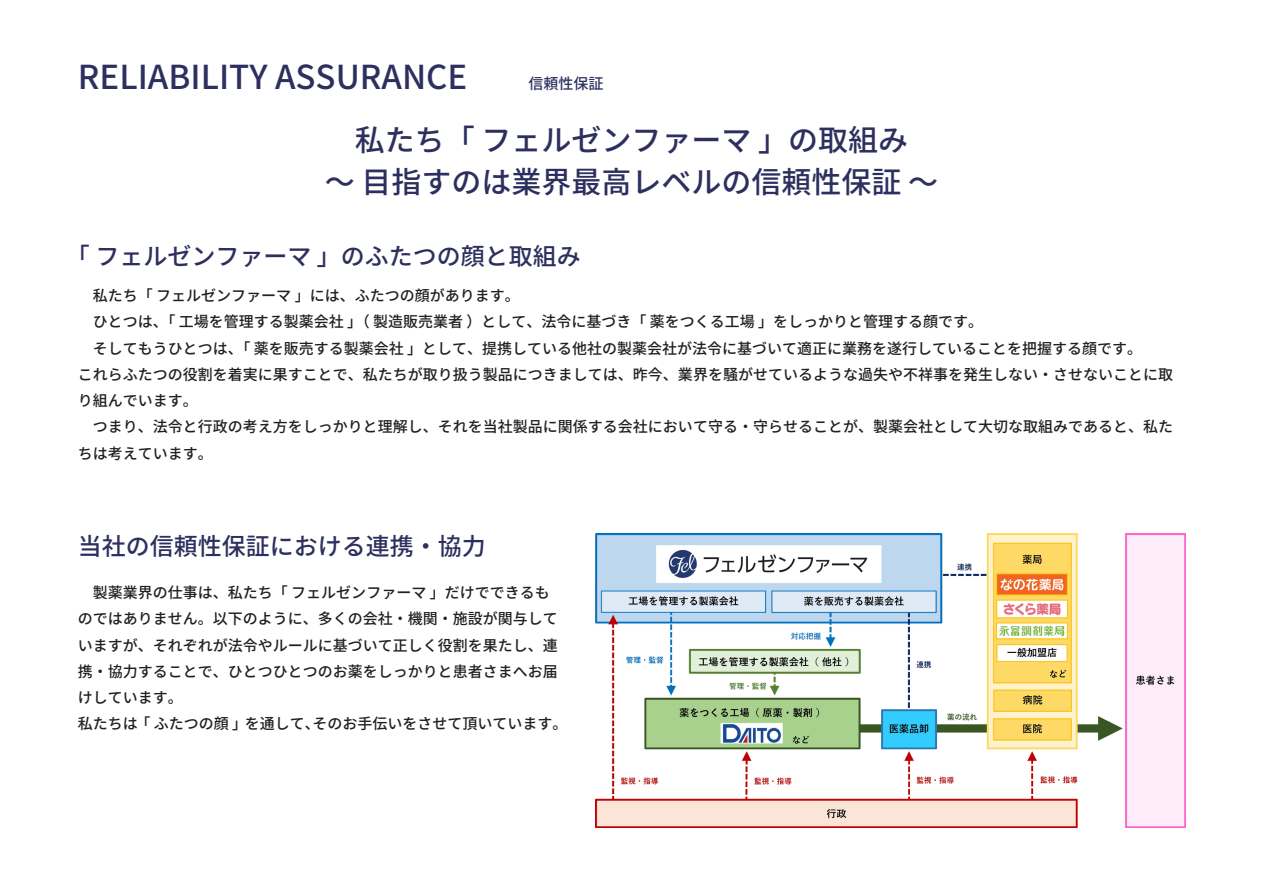
<style>
.page{position:relative;width:1263px;height:893px;background:#fff}
.page>*{position:absolute;margin:0;border:0;box-sizing:border-box;transform-origin:0 0}
.t1{font:500 33px "Noto Sans CJ Kjp";color:#2d305e}
.t2{font:500 30px/42px "Noto Sans CJ Kjp";color:#2d305e;text-align:center}
.t3{font:500 24px "Noto Sans CJ Kjp";color:#2d305e}
.t4{font:500 15px/26.2px "Noto Sans CJ Kjp";color:#231f20}
.t5{font:500 15px "Noto Sans CJ Kjp";color:#2d305e}
</style>
<div class="page">
<img style="left:596px;top:533px;width:589px;height:294px">
<h1 class="t1" style="left:78px;top:59px;width:391px">RELIABILITY ASSURANCE</h1>
<p class="t5" style="left:529px;top:75px;width:76px">信頼性保証</p>
<h2 class="t2" style="left:325px;top:120px;width:615px">私たち「 フェルゼンファーマ 」の取組み<br>～ 目指すのは業界最高レベルの信頼性保証 ～</h2>
<h3 class="t3" style="left:66px;top:243px;width:516px">「 フェルゼンファーマ 」のふたつの顔と取組み</h3>
<p class="t4" style="left:78px;top:283px;width:1097px">　私たち「 フェルゼンファーマ 」には、ふたつの顔があります。<br>　ひとつは、「 工場を管理する製薬会社 」（ 製造販売業者 ）として、法令に基づき「 薬をつくる工場 」をしっかりと管理する顔です。<br>　そしてもうひとつは、「 薬を販売する製薬会社 」として、提携している他社の製薬会社が法令に基づいて適正に業務を遂行していることを把握する顔です。<br>これらふたつの役割を着実に果すことで、私たちが取り扱う製品につきましては、昨今、業界を騒がせているような過失や不祥事を発生しない・させないことに取り組んでいます。<br>　つまり、法令と行政の考え方をしっかりと理解し、それを当社製品に関係する会社において守る・守らせることが、製薬会社として大切な取組みであると、私たちは考えています。</p>
<h3 class="t3" style="left:78px;top:532px;width:410px">当社の信頼性保証における連携・協力</h3>
<p class="t4" style="left:78px;top:580px;width:491px">　製薬業界の仕事は、私たち「 フェルゼンファーマ 」だけでできるものではありません。以下のように、多くの会社・機関・施設が関与していますが、それぞれが法令やルールに基づいて正しく役割を果たし、連携・協力することで、ひとつひとつのお薬をしっかりと患者さまへお届けしています。<br>私たちは「 ふたつの顔 」を通して、そのお手伝いをさせて頂いています。</p>
</div>
